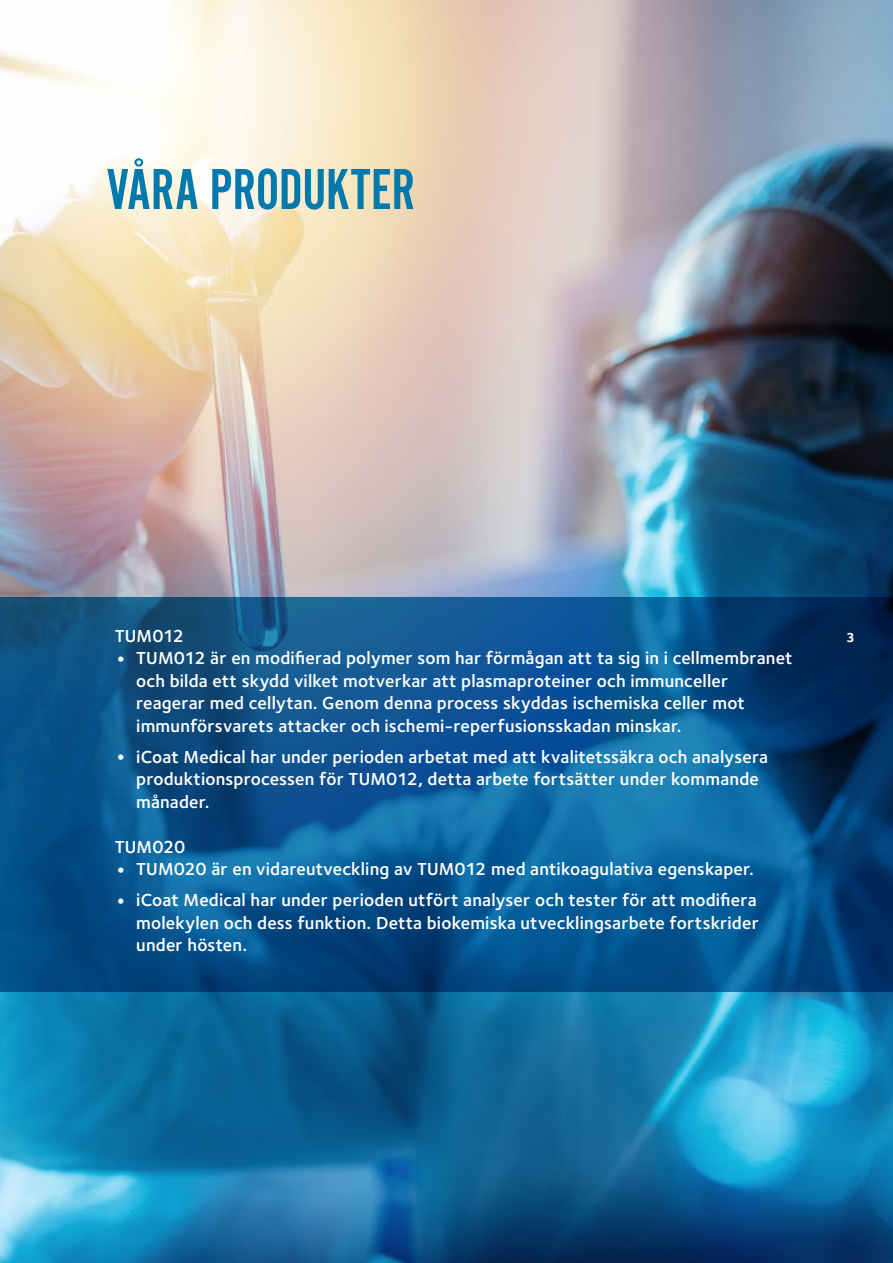
<style>
.page{position:relative;width:893px;height:1263px;background:#fff}
.page>*{position:absolute;margin:0;border:0;box-sizing:border-box;transform-origin:0 0}
.t1{font:60px "Alternate Got No 2 D";letter-spacing:-.005em;color:#007aad}
.t2{font:600 18px/22.5px "Foundry Sterling OT3";letter-spacing:.01em;color:#fff}
.t3{font:700 13.5px "Foundry Sterling OT3";color:#fff}
.s1{font-size:25.5px}
</style>
<div class="page">
<img style="left:0;top:0;width:893px;height:1263px">
<svg style="left:0;top:597px;width:893px;height:395px;background:#09528a"></svg>
<h1 class="t1" style="left:106px;top:157px;width:310px">VÅRA PRODUKTER</h1>
<p class="t2" style="left:115px;top:623px;width:71px">TUM012</p>
<p class="t2" style="left:136px;top:646px;width:658px;text-indent:-21px"><span class="s1">•</span> TUM012 är en modifierad polymer som har förmågan att ta sig in i cellmembranet och bilda ett skydd vilket motverkar att plasmaproteiner och immunceller reagerar med cellytan. Genom denna process skyddas ischemiska celler mot immunförsvarets attacker och ischemi-reperfusionsskadan minskar.</p>
<p class="t2" style="left:136px;top:744px;width:633px;text-indent:-21px"><span class="s1">•</span> iCoat Medical har under perioden arbetat med att kvalitetssäkra och analysera produktionsprocessen för TUM012, detta arbete fortsätter under kommande månader.</p>
<p class="t2" style="left:115px;top:834px;width:72px">TUM020</p>
<p class="t2" style="left:115px;top:857px;width:641px"><span class="s1">•</span> TUM020 är en vidareutveckling av TUM012 med antikoagulativa egenskaper.</p>
<p class="t2" style="left:136px;top:888px;width:624px;text-indent:-21px"><span class="s1">•</span> iCoat Medical har under perioden utfört analyser och tester för att modifiera molekylen och dess funktion. Detta biokemiska utvecklingsarbete fortskrider under hösten.</p>
<p class="t3" style="left:846px;top:626px;width:10px">3</p>
</div>
